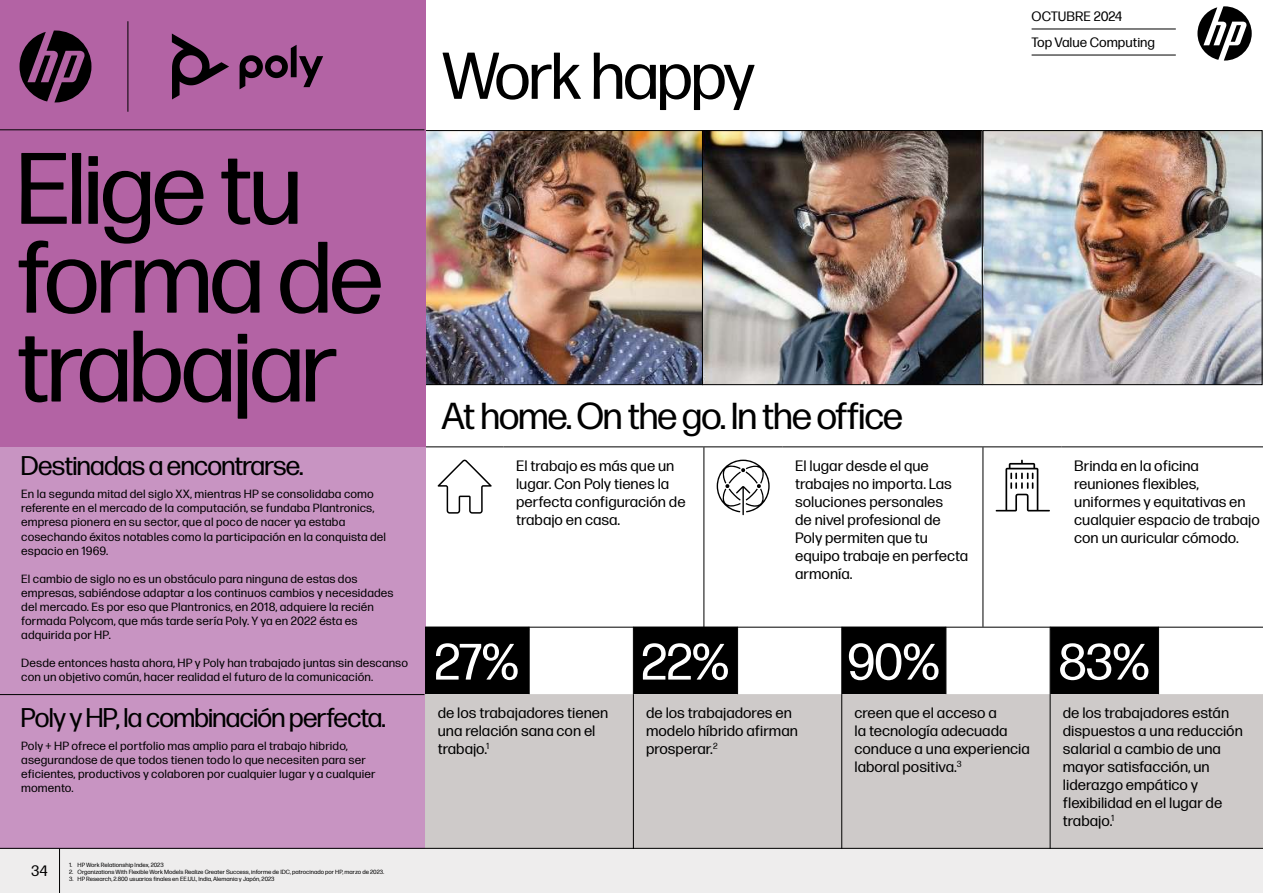
<style>
.page{position:relative;width:1263px;height:893px;background:#fff}
.page>*{position:absolute;margin:0;border:0;box-sizing:border-box;transform-origin:0 0}
.t1{font:101.25px/88.8px "Forma DJR Display";color:#000}
.t2{font:66px "Forma DJR Display";color:#000}
.t3{font:51px "Forma DJR Display";color:#fff}
.t4{font:37.5px "Forma DJR Display";color:#000}
.t5{font:27px "Forma DJR Display";color:#000}
.t6{font:15px/18px "Forma DJR Micro";color:#000}
.t7{font:13.5px/26.1px "Forma DJR Micro";color:#000}
.t8{font:11.85px/14.2px "Forma DJR Micro";letter-spacing:.01em;color:#000}
.t9{font:6px "Forma DJR Micro";color:#000}
</style>
<div class="page">
<svg style="left:425px;top:384px;width:838px;height:243px"></svg>
<hr style="left:1061px;top:383px;width:202px;height:1px;background:#000">
<hr style="left:424px;top:446px;width:79px;height:1px;background:#000">
<hr style="left:503px;top:446px;width:201px;height:1px;background:#000">
<hr style="left:704px;top:446px;width:78px;height:1px;background:#000">
<hr style="left:703px;top:447px;width:1px;height:182px;background:#000">
<hr style="left:782px;top:446px;width:201px;height:1px;background:#000">
<hr style="left:983px;top:446px;width:78px;height:1px;background:#000">
<hr style="left:982px;top:447px;width:1px;height:182px;background:#000">
<hr style="left:1061px;top:446px;width:202px;height:1px;background:#000">
<svg style="left:437px;top:460px;width:55px;height:54px"></svg>
<svg style="left:717px;top:460px;width:53px;height:55px"></svg>
<svg style="left:996px;top:459px;width:54px;height:52px"></svg>
<div style="left:0;top:114px;width:425px;height:779px;background:#c894c2"></div>
<div style="left:425px;top:628px;width:104px;height:66px;background:#000"></div>
<svg style="left:632px;top:628px;width:528px;height:66px;fill:#000"></svg>
<div style="left:425px;top:694px;width:838px;height:154px;background:#cecac9"></div>
<hr style="left:529px;top:627px;width:1px;height:67px;background:#000">
<hr style="left:737px;top:627px;width:1px;height:67px;background:#000">
<hr style="left:945px;top:627px;width:1px;height:67px;background:#000">
<hr style="left:1158px;top:627px;width:1px;height:67px;background:#000">
<hr style="left:633px;top:694px;width:1px;height:161px;background:#000">
<hr style="left:841px;top:694px;width:1px;height:161px;background:#000">
<hr style="left:1050px;top:694px;width:1px;height:161px;background:#000">
<hr style="left:633px;top:627px;width:1px;height:67px;background:#000">
<hr style="left:841px;top:627px;width:1px;height:67px;background:#000">
<hr style="left:1050px;top:627px;width:1px;height:67px;background:#000">
<img style="left:425px;top:132px;width:835px;height:251px">
<div style="left:0;top:0;width:425px;height:446px;background:#b363a4"></div>
<hr style="left:0;top:129px;width:424px;height:1px;background:#000">
<hr style="left:425px;top:627px;width:838px;height:1px;background:#000">
<hr style="left:0;top:694px;width:424px;height:1px;background:#000">
<div style="left:982px;top:130px;width:280px;height:255px;border:1px solid #000"></div>
<div style="left:702px;top:130px;width:281px;height:255px;border:1px solid #000"></div>
<svg style="left:1197px;top:6px;width:55px;height:55px"></svg>
<hr style="left:1031px;top:29px;width:145px;height:1px;background:#000">
<hr style="left:1031px;top:55px;width:145px;height:1px;background:#000">
<div style="left:0;top:849px;width:1263px;height:44px;background:#eeeded"></div>
<hr style="left:0;top:848px;width:1263px;height:1px;background:#000">
<svg style="left:240px;top:45px;width:83px;height:44px"></svg>
<svg style="left:172px;top:34px;width:57px;height:65px"></svg>
<hr style="left:127px;top:21px;width:1px;height:91px;background:#000">
<svg style="left:20px;top:31px;width:71px;height:71px"></svg>
<hr style="left:59px;top:848px;width:1px;height:45px;background:#000">
<h1 class="t1" style="left:18px;top:138px;width:366px">Elige tu forma de trabajar</h1>
<h3 class="t5" style="left:21px;top:447px;width:284px">Destinadas a encontrarse.</h3>
<p class="t8" style="left:21px;top:486px;width:366px">En la segunda mitad del siglo XX, mientras HP se consolidaba como referente en el mercado de la computación, se fundaba Plantronics, empresa pionera en su sector, que al poco de nacer ya estaba cosechando éxitos notables como la participación en la conquista del espacio en 1969.</p>
<p class="t8" style="left:21px;top:570px;width:374px">El cambio de siglo no es un obstáculo para ninguna de estas dos empresas, sabiéndose adaptar a los continuos cambios y necesidades del mercado. Es por eso que Plantronics, en 2018, adquiere la recién formada Polycom, que más tarde sería Poly. Y ya en 2022 ésta es adquirida por HP.</p>
<p class="t8" style="left:21px;top:655px;width:388px">Desde entonces hasta ahora, HP y Poly han trabajado juntas sin descanso con un objetivo común, hacer realidad el futuro de la comunicación.</p>
<h3 class="t5" style="left:21px;top:699px;width:366px">Poly y HP, la combinación perfecta.</h3>
<p class="t8" style="left:21px;top:738px;width:356px">Poly + HP ofrece el portfolio mas amplio para el trabajo hibrido, asegurandose de que todos tienen todo lo que necesiten para ser eficientes, productivos y colaboren por cualquier lugar y a cualquier momento.</p>
<p class="t6" style="left:31px;top:861px;width:18px">34</p>
<p class="t9" style="left:69px;top:860px;width:96px">1. HP Work Relationship Index, 2023</p>
<p class="t9" style="left:69px;top:868px;width:317px">2. Organizations With Flexible Work Models Realize Greater Success, informe de IDC, patrocinado por HP, marzo de 2023.</p>
<p class="t9" style="left:69px;top:875px;width:207px">3. HP Research, 2.800 usuarios finales en EE.UU., India, Alemania y Japón, 2023</p>
<h2 class="t2" style="left:442px;top:30px;width:313px">Work happy</h2>
<p class="t7" style="left:1031px;top:2px;width:125px">OCTUBRE 2024<br>Top Value Computing</p>
<h3 class="t4" style="left:442px;top:390px;width:462px">At home. On the go. In the office</h3>
<p class="t6" style="left:516px;top:456px;width:171px">El trabajo es más que un lugar. Con Poly tienes la perfecta configuración de trabajo en casa.</p>
<p class="t6" style="left:795px;top:456px;width:174px">El lugar desde el que trabajes no importa. Las soluciones personales<br>de nivel profesional de<br>Poly permiten que tu equipo trabaje en perfecta armonía.</p>
<p class="t6" style="left:1074px;top:456px;width:187px">Brinda en la oficina reuniones flexibles, uniformes y equitativas en cualquier espacio de trabajo con un auricular cómodo.</p>
<h3 class="t3" style="left:435px;top:626px;width:86px">27%</h3>
<h3 class="t3" style="left:642px;top:626px;width:89px">22%</h3>
<h3 class="t3" style="left:848px;top:626px;width:93px">90%</h3>
<h3 class="t3" style="left:1059px;top:626px;width:92px">83%</h3>
<p class="t6" style="left:438px;top:703px;width:172px">de los trabajadores tienen una relación sana con el trabajo.<sup>1</sup></p>
<p class="t6" style="left:646px;top:703px;width:153px">de los trabajadores en modelo híbrido afirman prosperar.<sup>2</sup></p>
<p class="t6" style="left:854px;top:703px;width:177px">creen que el acceso a<br>la tecnología adecuada conduce a una experiencia laboral positiva.<sup>3</sup></p>
<p class="t6" style="left:1063px;top:703px;width:181px">de los trabajadores están dispuestos a una reducción salarial a cambio de una mayor satisfacción, un liderazgo empático y flexibilidad en el lugar de trabajo.<sup>1</sup></p>
</div>
